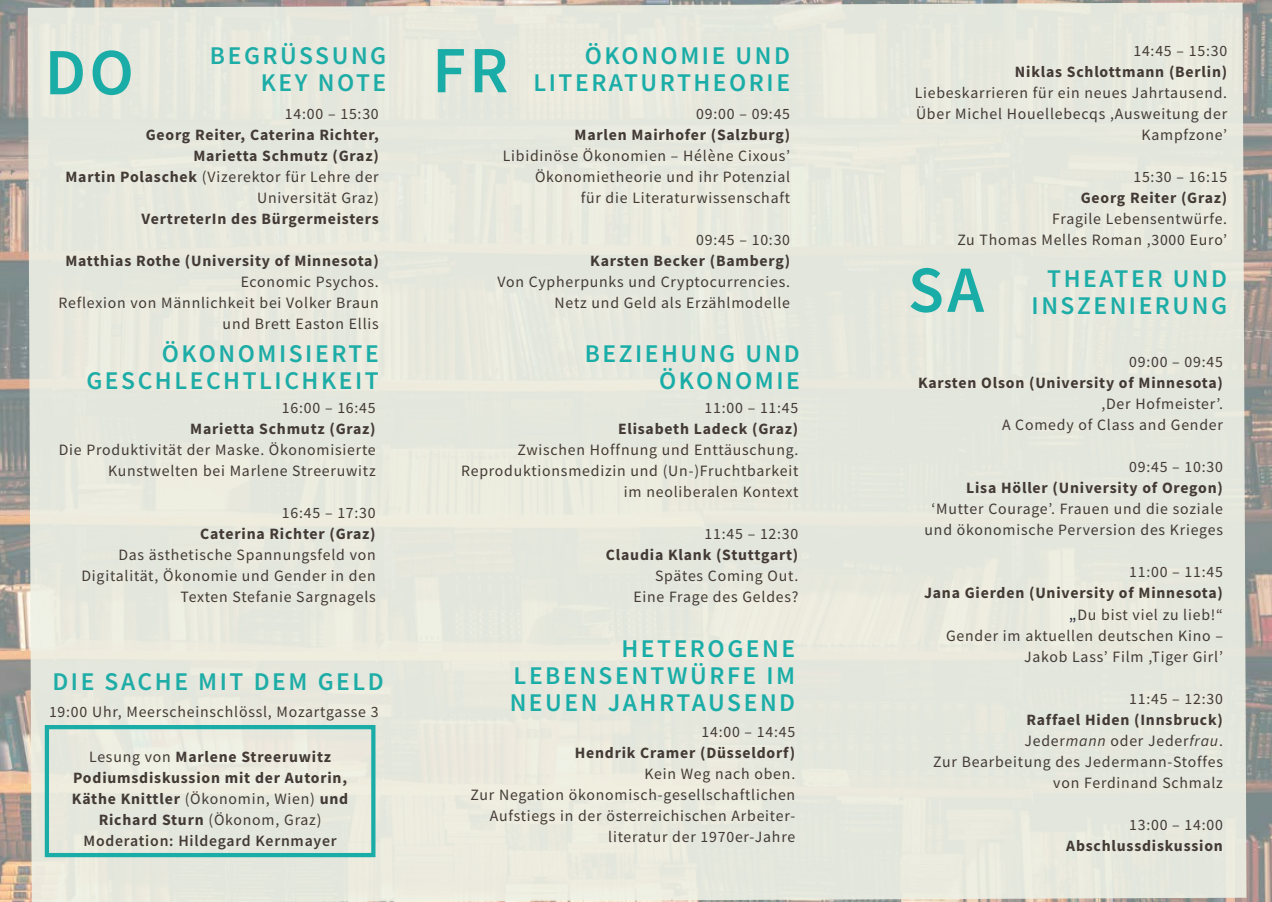
<style>
.page{position:relative;width:1272px;height:902px;background:#fff}
.page>*{position:absolute;margin:0;border:0;box-sizing:border-box;transform-origin:0 0}
.t1{font:600 66px "Source Sans Pro";color:#1aada7}
.t2{font:600 25.5px/27px "Source Sans Pro";letter-spacing:.1em;color:#1aada7;text-align:right}
.t3{font:600 25.5px/27px "Source Sans Pro";letter-spacing:.1em;color:#1daca6;text-align:right}
.t4{font:15.75px/21px "Source Sans Pro";letter-spacing:.05em;color:#433a35;text-align:right}
.t5{font:700 15.75px/21px "Source Sans Pro";letter-spacing:.05em;color:#433a35;text-align:right}
.s1{font-weight:400}
.s2{font-weight:600}
.s3{font-weight:700}
.s4{font-size:18px;color:#222838}
.s5{font-style:italic}
</style>
<div class="page">
<img style="left:0;top:0;width:1271px;height:901px">
<div style="left:28px;top:2px;width:1218px;height:899px;background:#e6e7dd"></div>
<div style="left:45px;top:725px;width:330px;height:132px;border:4px solid #1aada7"></div>
<h2 class="t3" style="left:210px;top:42px;width:178px">BEGRÜSSUNG<br>KEY NOTE</h2>
<h1 class="t1" style="left:45px;top:29px;width:91px">DO</h1>
<h1 class="t1" style="left:432px;top:27px;width:78px">FR</h1>
<h2 class="t2" style="left:533px;top:42px;width:258px">ÖKONOMIE UND<br>LITERATURTHEORIE</h2>
<p class="t4" style="left:285px;top:103px;width:95px">14:00 – 15:30</p>
<p class="t5" style="left:65px;top:124px;width:315px">Georg Reiter, Caterina Richter,<br>Marietta Schmutz (Graz)<br>Martin Polaschek <span class="s1">(Vizerektor für Lehre der<br>Universität Graz)</span></p>
<p class="t5" style="left:142px;top:208px;width:239px">VertreterIn des Bürgermeisters</p>
<p class="t5" style="left:65px;top:250px;width:315px">Matthias Rothe (University of Minnesota)</p>
<p class="t4" style="left:58px;top:271px;width:322px">Economic Psychos.<br>Reflexion von Männlichkeit bei Volker Braun und Brett Easton Ellis</p>
<h2 class="t3" style="left:86px;top:339px;width:294px">ÖKONOMISIERTE<br>GESCHLECHTLICHKEIT</h2>
<p class="t4" style="left:282px;top:397px;width:95px">16:00 – 16:45</p>
<p class="t5" style="left:190px;top:418px;width:187px">Marietta Schmutz (Graz)</p>
<p class="t4" style="left:59px;top:439px;width:318px">Die Produktivität der Maske. Ökonomisierte<br>Kunstwelten bei Marlene Streeruwitz</p>
<p class="t4" style="left:282px;top:502px;width:95px">16:45 – 17:30</p>
<p class="t5" style="left:200px;top:523px;width:177px">Caterina Richter (Graz)</p>
<p class="t4" style="left:81px;top:544px;width:296px">Das ästhetische Spannungsfeld von<br>Digitalität, Ökonomie und Gender in den<br>Texten Stefanie Sargnagels</p>
<h2 class="t3" style="left:52px;top:667px;width:333px">DIE SACHE MIT DEM GELD</h2>
<p class="t4" style="left:49px;top:701px;width:331px">19:00 Uhr, Meerscheinschlössl, Mozartgasse 3</p>
<p class="t5" style="left:72px;top:746px;width:278px;text-align:center"><span class="s1">Lesung von</span> Marlene Streeruwitz Podiumsdiskussion mit der Autorin, Käthe Knittler <span class="s1">(Ökonomin, Wien)</span> und Richard Sturn <span class="s1">(Ökonom, Graz)<br></span><span class="s2">Moderation: Hildegard Kernmayer</span></p>
<p class="t4" style="left:696px;top:103px;width:95px">09:00 – 09:45</p>
<p class="t5" style="left:574px;top:124px;width:217px">Marlen Mairhofer (Salzburg)</p>
<p class="t4" style="left:502px;top:145px;width:289px">Libidinöse Ökonomien – Hélène Cixous’<br>Ökonomietheorie und ihr Potenzial<br>für die Literaturwissenschaft</p>
<p class="t4" style="left:696px;top:229px;width:95px">09:45 – 10:30</p>
<p class="t5" style="left:590px;top:250px;width:201px">Karsten Becker (Bamberg)</p>
<p class="t4" style="left:497px;top:271px;width:294px">Von Cypherpunks und Cryptocurrencies.<br>Netz und Geld als Erzählmodelle</p>
<h2 class="t2" style="left:584px;top:339px;width:217px">BEZIEHUNG UND<br>ÖKONOMIE</h2>
<p class="t4" style="left:704px;top:397px;width:95px">11:00 – 11:45</p>
<p class="t5" style="left:618px;top:418px;width:182px">Elisabeth Ladeck (Graz)</p>
<p class="t4" style="left:461px;top:439px;width:339px">Zwischen Hoffnung und Enttäuschung.<br>Reproduktionsmedizin und (Un-)Fruchtbarkeit im neoliberalen Kontext</p>
<p class="t4" style="left:704px;top:523px;width:95px">11:45 – 12:30</p>
<p class="t5" style="left:606px;top:544px;width:194px">Claudia Klank (Stuttgart)</p>
<p class="t4" style="left:633px;top:565px;width:166px">Spätes Coming Out.<br>Eine Frage des Geldes?</p>
<h2 class="t2" style="left:509px;top:634px;width:287px;text-align:justify;text-indent:112px">HETEROGENE LEBENSENTWÜRFE IM NEUEN JAHRTAUSEND</h2>
<p class="t4" style="left:701px;top:720px;width:95px">14:00 – 14:45</p>
<p class="t5" style="left:574px;top:741px;width:222px">Hendrik Cramer (Düsseldorf)</p>
<p class="t4" style="left:470px;top:762px;width:326px">Kein Weg nach oben.<br>Zur Negation ökonomisch-gesellschaftlichen Aufstiegs in der österreichischen Arbeiter&shy;literatur der 1970er-Jahre</p>
<p class="t4" style="left:1133px;top:40px;width:95px">14:45 – 15:30</p>
<p class="t5" style="left:1014px;top:61px;width:214px">Niklas Schlottmann (Berlin)</p>
<p class="t4" style="left:914px;top:82px;width:314px">Liebeskarrieren für ein neues Jahrtausend.<br>Über Michel Houellebecqs ,Ausweitung der<br>Kampfzone’</p>
<p class="t4" style="left:1133px;top:166px;width:95px">15:30 – 16:15</p>
<p class="t5" style="left:1080px;top:187px;width:148px">Georg Reiter (Graz)</p>
<p class="t4" style="left:957px;top:208px;width:271px">Fragile Lebensentwürfe.<br>Zu Thomas Melles Roman ,3000 Euro’</p>
<h1 class="t1" style="left:908px;top:246px;width:78px">SA</h1>
<h2 class="t3" style="left:1031px;top:264px;width:197px">THEATER UND<br>INSZENIERUNG</h2>
<p class="t4" style="left:1129px;top:351px;width:95px">09:00 – 09:45</p>
<p class="t5" style="left:918px;top:372px;width:306px">Karsten Olson (University of Minnesota)</p>
<p class="t4" style="left:1002px;top:393px;width:222px">,Der Hofmeister’.<br>A Comedy of Class and Gender</p>
<p class="t4" style="left:1129px;top:456px;width:95px">09:45 – 10:30</p>
<p class="t5" style="left:966px;top:477px;width:258px">Lisa Höller (University of Oregon)</p>
<p class="t4" style="left:924px;top:498px;width:300px;text-align:center">‘Mutter Courage’. Frauen und die soziale und ökonomische Perversion des Krieges</p>
<p class="t4" style="left:1129px;top:561px;width:95px">11:00 – 11:45</p>
<p class="t4" style="left:924px;top:582px;width:300px"><span class="s3">Jana Gierden (University of Minnesota) </span><span class="s4">„</span>Du bist viel zu lieb!“<br>Gender im aktuellen deutschen Kino –<br>Jakob Lass’ Film ,Tiger Girl’</p>
<p class="t4" style="left:1129px;top:687px;width:95px">11:45 – 12:30</p>
<p class="t4" style="left:933px;top:708px;width:291px"><span class="s3">Raffael Hiden (Innsbruck)<br></span>Jeder<span class="s5">mann</span> oder Jeder<span class="s5">frau</span>.<br>Zur Bearbeitung des Jedermann-Stoffes von Ferdinand Schmalz</p>
<p class="t4" style="left:1129px;top:813px;width:95px">13:00 – 14:00</p>
<p class="t5" style="left:1066px;top:834px;width:158px">Abschlussdiskussion</p>
</div>
